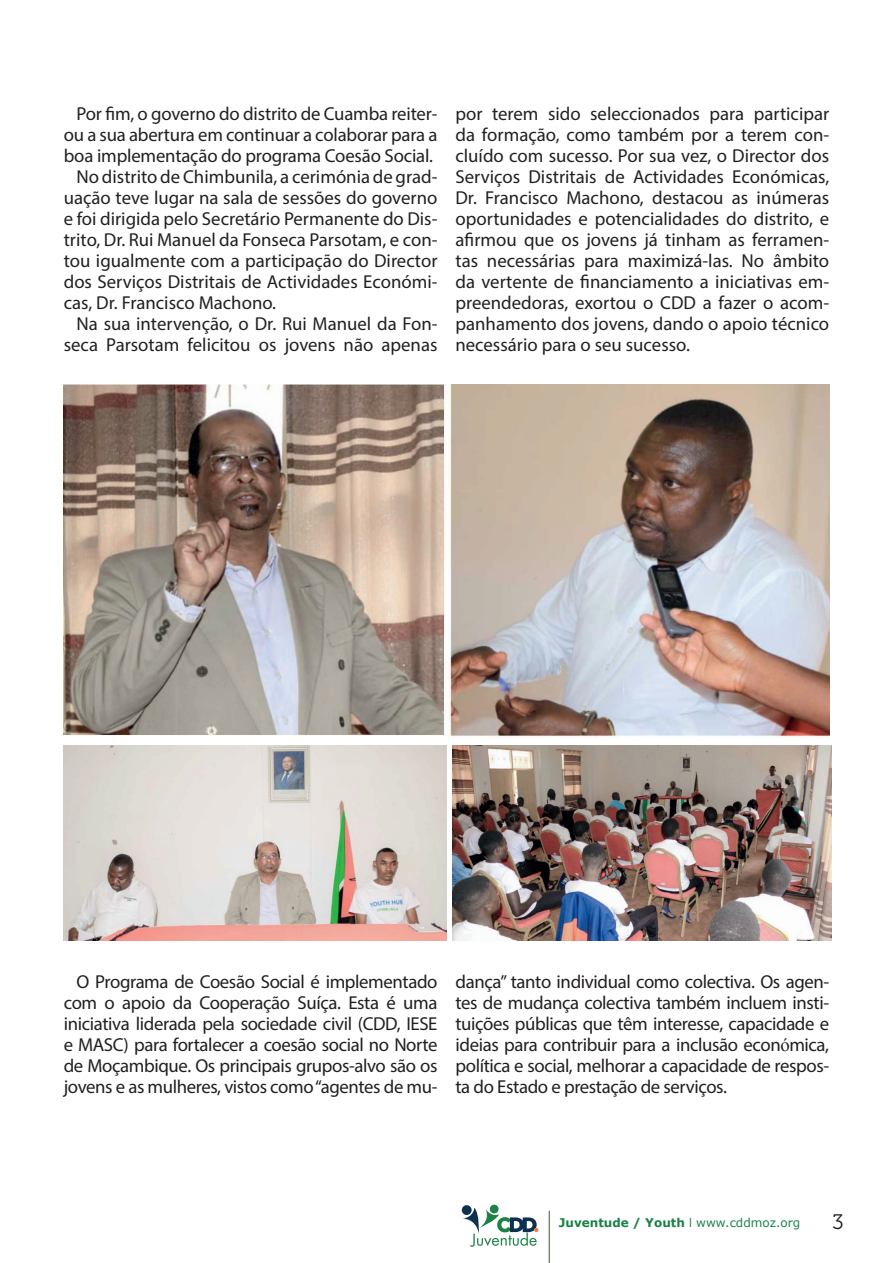
<style>
.page{position:relative;width:893px;height:1263px;background:#fff}
.page>*{position:absolute;margin:0;border:0;box-sizing:border-box;transform-origin:0 0}
.t1{font:21px "Museo 300";color:#231f20}
.t2{font:18.75px/21px "Myriad Pro";color:#231f20;text-align:justify}
.t3{font:700 12px "Verdana";color:#1a8348}
.s1{font-family:"Times New Roman"}
.s2{font-family:"Futura LT";font-weight:400}
.s3{font-weight:400}
</style>
<div class="page">
<hr style="left:549px;top:1211px;width:1px;height:52px;background:#425827">
<svg style="left:462px;top:1204px;width:76px;height:43px"></svg>
<img style="left:64px;top:385px;width:765px;height:353px">
<img style="left:64px;top:746px;width:382px;height:194px">
<img style="left:453px;top:746px;width:379px;height:194px">
<p class="t2" style="left:77px;top:103px;width:362px">Por fim, o governo do distrito de Cuamba reiter-</p>
<p class="t2" style="left:64px;top:124px;width:375px">ou a sua abertura em continuar a colaborar para a</p>
<p class="t2" style="left:64px;top:145px;width:371px">boa implementação do programa Coesão Social.</p>
<p class="t2" style="left:77px;top:166px;width:362px">No distrito de Chimbunila, a cerimónia de grad-</p>
<p class="t2" style="left:64px;top:187px;width:375px">uação teve lugar na sala de sessões do governo</p>
<p class="t2" style="left:64px;top:208px;width:375px">e foi dirigida pelo Secretário Permanente do Dis-</p>
<p class="t2" style="left:64px;top:229px;width:375px">trito, Dr. Rui Manuel da Fonseca Parsotam, e con-</p>
<p class="t2" style="left:64px;top:250px;width:375px">tou igualmente com a participação do Director</p>
<p class="t2" style="left:64px;top:271px;width:375px">dos Serviços Distritais de Actividades Económi-</p>
<p class="t2" style="left:64px;top:292px;width:214px">cas, Dr. Francisco Machono.</p>
<p class="t2" style="left:77px;top:313px;width:362px">Na sua intervenção, o Dr. Rui Manuel da Fon-</p>
<p class="t2" style="left:64px;top:334px;width:375px">seca Parsotam felicitou os jovens não apenas</p>
<p class="t2" style="left:455px;top:103px;width:375px">por terem sido seleccionados para participar da formação, como também por a terem con&shy;cluído com sucesso. Por sua vez, o Director dos Serviços Distritais de Actividades Económicas, Dr. Francisco Machono, destacou as inúmeras oportunidades e potencialidades do distrito, e afirmou que os jovens já tinham as ferramen&shy;tas necessárias para maximizá-las. No âmbito da vertente de financiamento a iniciativas em&shy;preendedoras, exortou o CDD a fazer o acom&shy;panhamento dos jovens, dando o apoio técnico necessário para o seu sucesso.</p>
<p class="t2" style="left:64px;top:971px;width:375px;text-indent:13px">O Programa de Coesão Social é implementado com o apoio da Cooperação Suíça. Esta é uma iniciativa liderada pela sociedade civil (CDD, IESE e MASC) para fortalecer a coesão social no Norte de Moçambique. Os principais grupos-alvo são os jovens e as mulheres, vistos como “agentes de mu-</p>
<p class="t2" style="left:455px;top:971px;width:375px">dança” tanto individual como colectiva. Os agen&shy;tes de mudança colectiva também incluem insti&shy;tuições públicas que têm interesse, capacidade e ideias para contribuir para a inclusão econ<span class="s1">ó</span>mica, política e social, melhorar a capacidade de respos&shy;ta do Estado e prestação de serviços.</p>
<p class="t3" style="left:559px;top:1215px;width:243px">Juventude / Youth <span class="s2">I</span> <span class="s3">www.cddmoz.org</span></p>
<p class="t1" style="left:832px;top:1210px;width:13px">3</p>
</div>
